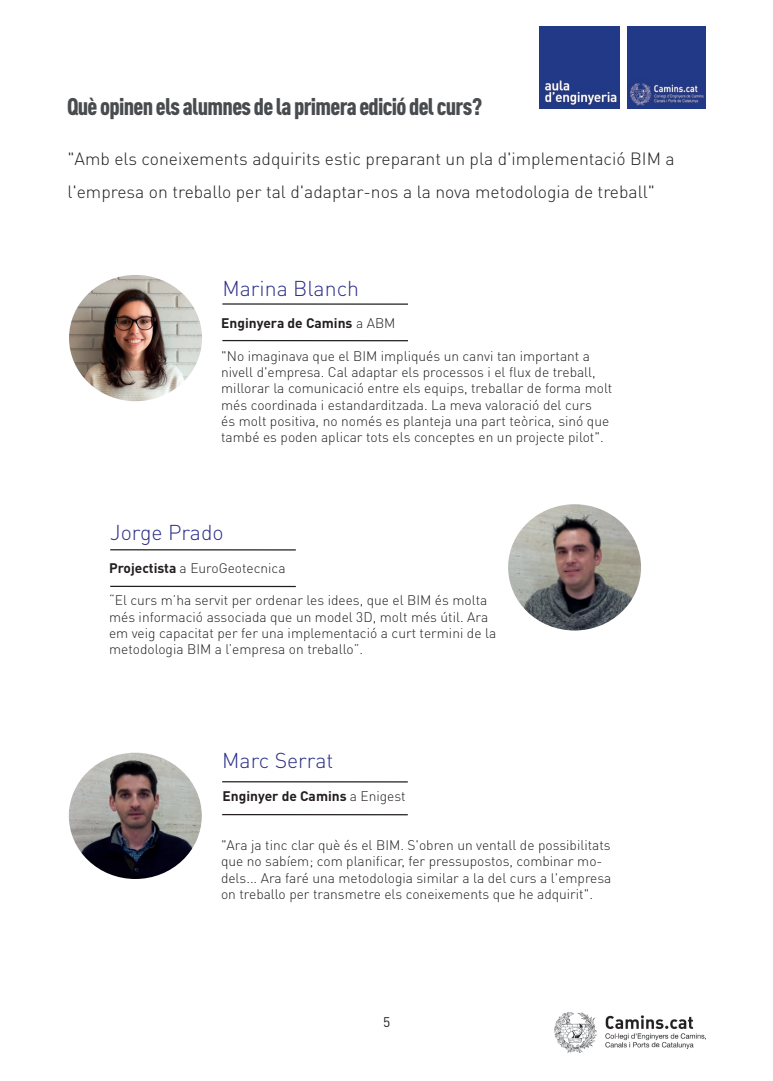
<style>
.page{position:relative;width:773px;height:1081px;background:#fff}
.page>*{position:absolute;margin:0;border:0;box-sizing:border-box;transform-origin:0 0}
.t1{font:900 23.75px "DIN Cond";letter-spacing:-.03em;color:#494c4f}
.t2{font:300 21.25px "DIN Pro";color:#2e3187}
.t3{font:300 17.5px/32.6px "DIN Pro";color:#231f20}
.t4{font:300 13.75px/16.2px "DIN Pro";color:#231f20}
.t5{font:700 13.75px "DIN Pro";color:#231f20}
.t6{font:13.75px "DIN Pro";color:#231f20}
.s1{font-weight:300}
.s2{font-weight:700}
</style>
<div class="page">
<img style="left:69px;top:275px;width:133px;height:126px">
<hr style="left:222px;top:303px;width:186px;height:2px;background:#231f20">
<hr style="left:222px;top:340px;width:186px;height:1px;background:#231f20">
<img style="left:508px;top:504px;width:133px;height:126px">
<hr style="left:110px;top:549px;width:186px;height:1px;background:#231f20">
<hr style="left:110px;top:586px;width:186px;height:1px;background:#231f20">
<img style="left:69px;top:753px;width:133px;height:126px">
<hr style="left:222px;top:781px;width:186px;height:1px;background:#231f20">
<hr style="left:222px;top:814px;width:186px;height:1px;background:#231f20">
<img style="left:540px;top:27px;width:79px;height:82px">
<img style="left:627px;top:27px;width:78px;height:82px">
<img style="left:554px;top:1012px;width:151px;height:41px">
<h1 class="t1" style="left:67px;top:92px;width:417px">Què opinen els alumnes de la primera edició del curs?</h1>
<p class="t3" style="left:67px;top:142px;width:608px">"Amb els coneixements adquirits estic preparant un pla d'implementació BIM a l'empresa on treballo per tal d'adaptar-nos a la nova metodologia de treball"</p>
<h2 class="t2" style="left:222px;top:273px;width:138px">Marina Blanch</h2>
<p class="t5" style="left:221px;top:314px;width:176px">Enginyera de Camins <span class="s1">a ABM</span></p>
<p class="t4" style="left:221px;top:347px;width:392px">"No imaginava que el BIM impliqués un canvi tan important a nivell d'empresa. Cal adaptar els processos i el flux de treball, millorar la comunicació entre els equips, treballar de forma molt més coordinada i estandarditzada. La meva valoració del curs<br>és molt positiva, no només es planteja una part teòrica, sinó que també es poden aplicar tots els conceptes en un projecte pilot".</p>
<h2 class="t2" style="left:110px;top:518px;width:115px">Jorge Prado</h2>
<p class="t4" style="left:109px;top:559px;width:178px"><span class="s2">Projectista</span> a EuroGeotecnica</p>
<p class="t4" style="left:109px;top:592px;width:388px">“El curs m’ha servit per ordenar les idees, que el BIM és molta més informació associada que un model 3D, molt més útil. Ara em veig capacitat per fer una implementació a curt termini de la metodologia BIM a l’empresa on treballo”.</p>
<h2 class="t2" style="left:222px;top:746px;width:113px">Marc Serrat</h2>
<p class="t5" style="left:222px;top:787px;width:184px">Enginyer de Camins <span class="s1">a Enigest</span></p>
<p class="t4" style="left:221px;top:836px;width:392px">"Ara ja tinc clar què és el BIM. S'obren un ventall de possibilitats que no sabíem; com planificar, fer pressupostos, combinar mo&shy;dels... Ara faré una metodologia similar a la del curs a l'empresa on treballo per transmetre els coneixements que he adquirit".</p>
<p class="t6" style="left:383px;top:1012px;width:9px">5</p>
</div>
